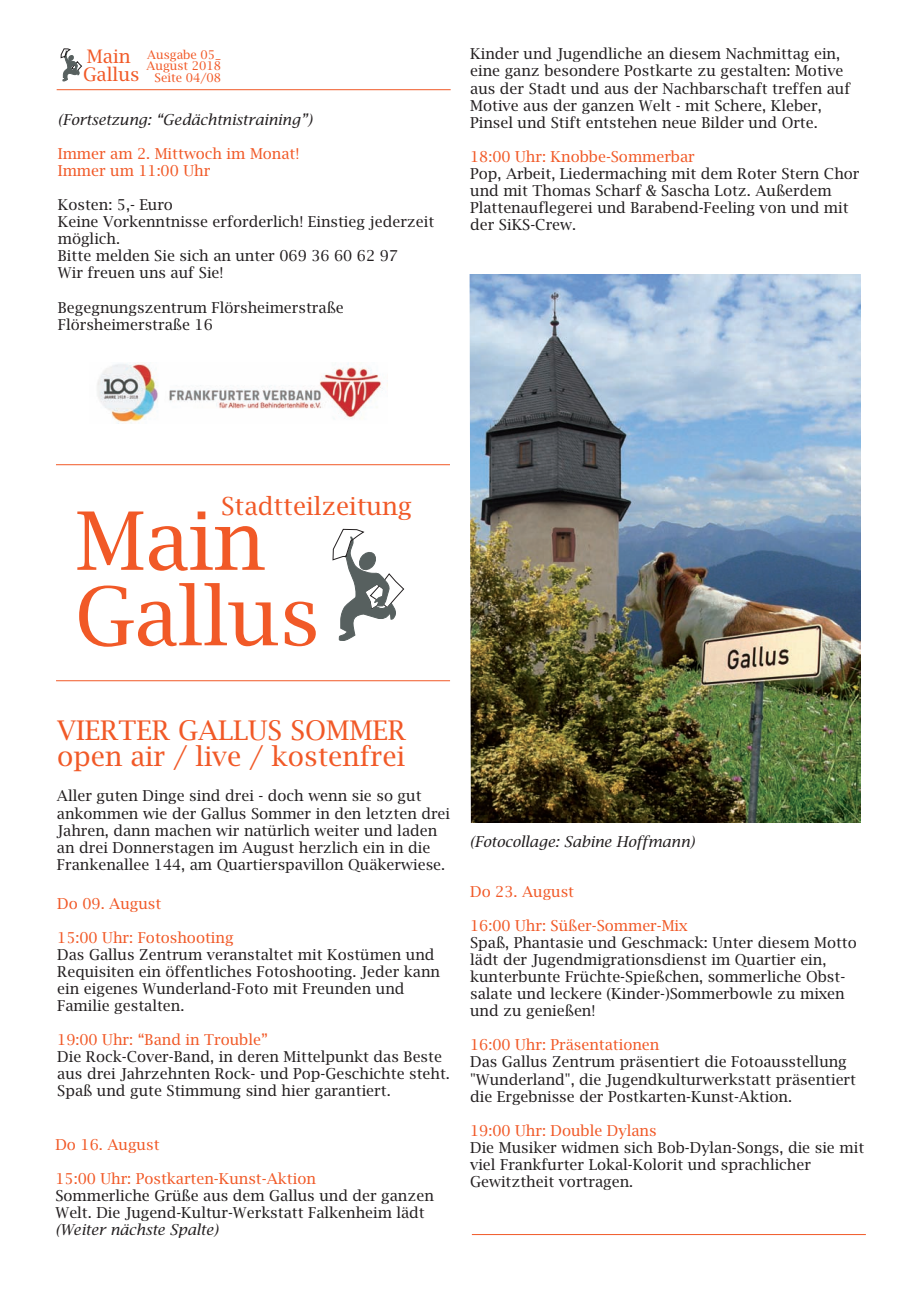
<style>
.page{position:relative;width:920px;height:1289px;background:#fff}
.page>*{position:absolute;margin:0;border:0;box-sizing:border-box;transform-origin:0 0}
.t1{font:80.7px "Lucida Bright";color:#f15927}
.t2{font:27px/25.8px "Lucida Bright";color:#f15927}
.t3{font:24.75px "Lucida Bright";color:#f15927}
.t4{font:18.6px "Lucida Bright";color:#f15927}
.t5{font:15px/17.1px "Lucida Bright";color:#231f20}
.t6{font:15px/17.1px "Lucida Bright";color:#f15927}
.t7{font:italic 15px "Lucida Bright";color:#231f20}
.t8{font:12px/11.6px "Lucida Bright";color:#f15927;text-align:right}
.s1{font-size:18.6px}
</style>
<div class="page">
<svg style="left:61px;top:48px;width:21px;height:33px"></svg>
<svg style="left:56px;top:89px;width:395px;height:1px"></svg>
<img style="left:469px;top:274px;width:391px;height:548px">
<svg style="left:471px;top:1234px;width:395px;height:1px"></svg>
<svg style="left:333px;top:529px;width:71px;height:111px"></svg>
<svg style="left:56px;top:680px;width:394px;height:1px"></svg>
<svg style="left:56px;top:464px;width:394px;height:1px"></svg>
<img style="left:97px;top:362px;width:286px;height:61px">
<p class="t8" style="left:87px;top:49px;width:136px"><span class="s1">Main</span> Ausgabe 05_<br>August 2018<br>Seite 04/08</p>
<p class="t4" style="left:83px;top:64px;width:58px">Gallus</p>
<p class="t7" style="left:58px;top:111px;width:255px">(Fortsetzung: “Gedächtnistraining”)</p>
<p class="t6" style="left:58px;top:145px;width:243px">Immer am 2. Mittwoch im Monat!<br>Immer um 11:00 Uhr</p>
<p class="t5" style="left:58px;top:196px;width:378px">Kosten: 5,- Euro<br>Keine Vorkenntnisse erforderlich! Einstieg jederzeit möglich.<br>Bitte melden Sie sich an unter 069 36 60 62 97<br>Wir freuen uns auf Sie!</p>
<p class="t5" style="left:58px;top:299px;width:287px">Begegnungszentrum Flörsheimerstraße<br>Flörsheimerstraße 16</p>
<p class="t5" style="left:470px;top:46px;width:382px">Kinder und Jugendliche an diesem Nachmittag ein, eine ganz besondere Postkarte zu gestalten: Motive aus der Stadt und aus der Nachbarschaft treffen auf Motive aus der ganzen Welt - mit Schere, Kleber, Pinsel und Stift entstehen neue Bilder und Orte.</p>
<p class="t5" style="left:470px;top:165px;width:391px">Pop, Arbeit, Liedermaching mit dem Roter Stern Chor und mit Thomas Scharf &amp; Sascha Lotz. Außerdem Plattenauflegerei und Barabend-Feeling von und mit der SiKS-Crew.</p>
<p class="t6" style="left:470px;top:148px;width:226px">18:00 Uhr: Knobbe-Sommerbar</p>
<h3 class="t3" style="left:221px;top:491px;width:192px">Stadtteilzeitung</h3>
<h1 class="t1" style="left:76px;top:495px;width:190px">Main</h1>
<h1 class="t1" style="left:75px;top:570px;width:246px">Gallus</h1>
<h2 class="t2" style="left:57px;top:718px;width:350px">VIERTER GALLUS SOMMER open air / live / kostenfrei</h2>
<p class="t5" style="left:57px;top:787px;width:395px">Aller guten Dinge sind drei - doch wenn sie so gut ankommen wie der Gallus Sommer in den letzten drei Jahren, dann machen wir natürlich weiter und laden an drei Donnerstagen im August herzlich ein in die Frankenallee 144, am Quartierspavillon Quäkerwiese.</p>
<p class="t6" style="left:57px;top:894px;width:106px">Do 09. August</p>
<p class="t6" style="left:57px;top:929px;width:178px">15:00 Uhr: Fotoshooting</p>
<p class="t5" style="left:57px;top:946px;width:384px">Das Gallus Zentrum veranstaltet mit Kostümen und Requisiten ein öffentliches Fotoshooting. Jeder kann ein eigenes Wunderland-Foto mit Freunden und Familie gestalten.</p>
<p class="t5" style="left:57px;top:1048px;width:394px">Die Rock-Cover-Band, in deren Mittelpunkt das Beste aus drei Jahrzehnten Rock- und Pop-Geschichte steht.<br>Spaß und gute Stimmung sind hier garantiert.</p>
<p class="t6" style="left:57px;top:1031px;width:212px">19:00 Uhr: “Band in Trouble”</p>
<p class="t6" style="left:55px;top:1135px;width:106px">Do 16. August</p>
<p class="t6" style="left:55px;top:1170px;width:262px">15:00 Uhr: Postkarten-Kunst-Aktion</p>
<p class="t5" style="left:55px;top:1187px;width:380px">Sommerliche Grüße aus dem Gallus und der ganzen<br>Welt. Die Jugend-Kultur-Werkstatt Falkenheim lädt</p>
<p class="t7" style="left:55px;top:1221px;width:164px">(Weiter nächste Spalte)</p>
<p class="t7" style="left:470px;top:833px;width:226px">(Fotocollage: Sabine Hoffmann)</p>
<p class="t6" style="left:470px;top:883px;width:105px">Do 23. August</p>
<p class="t6" style="left:470px;top:917px;width:219px">16:00 Uhr: Süßer-Sommer-Mix</p>
<p class="t5" style="left:470px;top:934px;width:388px">Spaß, Phantasie und Geschmack: Unter diesem Motto lädt der Jugendmigrationsdienst im Quartier ein, kunterbunte Früchte-Spießchen, sommerliche Obst&shy;salate und leckere (Kinder-)Sommerbowle zu mixen und zu genießen!</p>
<p class="t5" style="left:470px;top:1053px;width:387px">Das Gallus Zentrum präsentiert die Fotoausstellung "Wunderland", die Jugendkulturwerkstatt präsentiert die Ergebnisse der Postkarten-Kunst-Aktion.</p>
<p class="t5" style="left:470px;top:1139px;width:395px">Die Musiker widmen sich Bob-Dylan-Songs, die sie mit viel Frankfurter Lokal-Kolorit und sprachlicher<br>Gewitztheit vortragen.</p>
<p class="t6" style="left:470px;top:1036px;width:191px">16:00 Uhr: Präsentationen</p>
<p class="t6" style="left:470px;top:1122px;width:188px">19:00 Uhr: Double Dylans</p>
</div>
